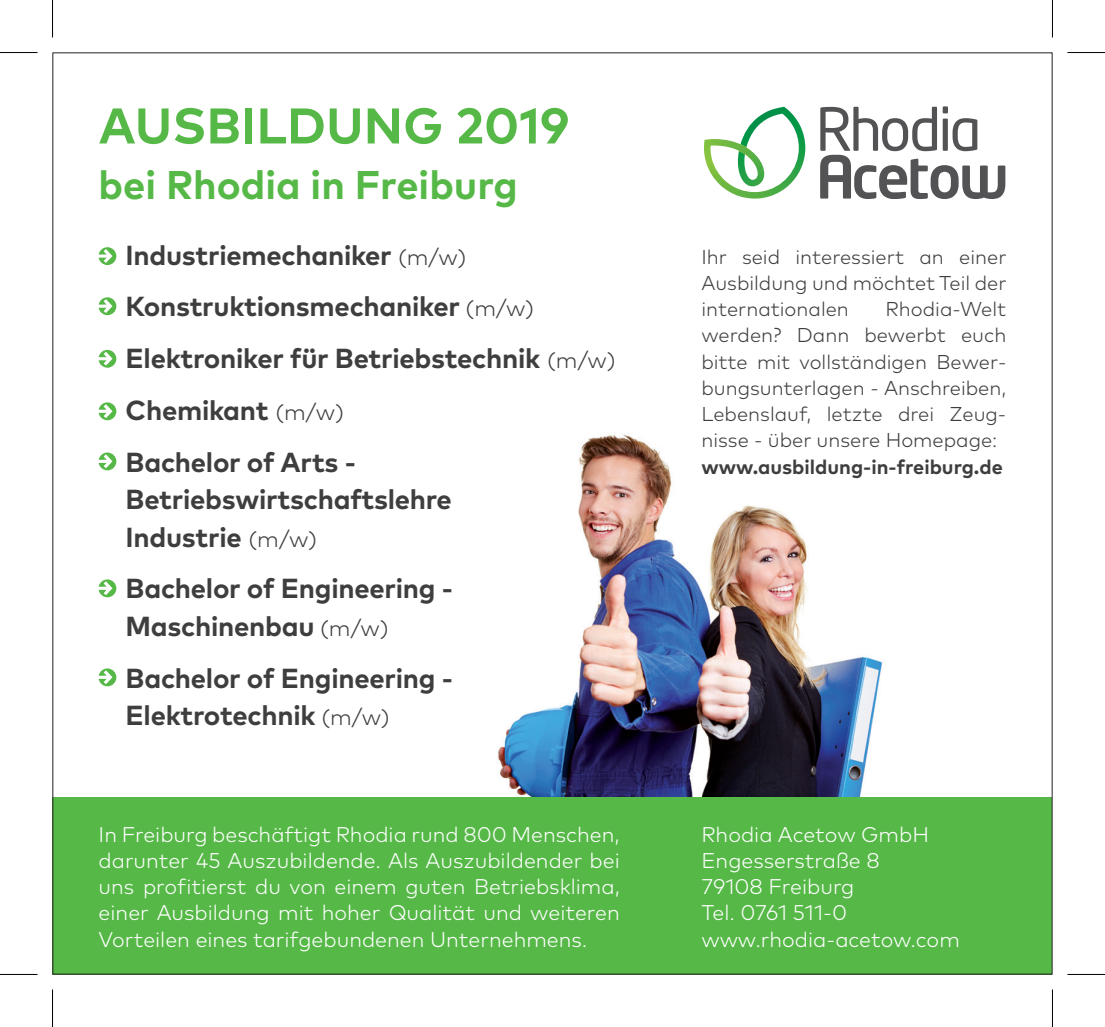
<style>
.page{position:relative;width:1105px;height:1027px;background:#fff}
.page>*{position:absolute;margin:0;border:0;box-sizing:border-box;transform-origin:0 0}
.t1{font:700 50px "Mark Pro";letter-spacing:.005em;color:#56b947}
.t2{font:700 40px "Mark Pro";color:#56b947}
.t3{font:700 27.5px/51.8px "Mark Pro";letter-spacing:-.01em;color:#3e3e3f}
.t4{font:300 21.25px/26.2px "Mark Pro";color:#fff;text-align:justify}
.t5{font:300 20px/26.2px "Mark Pro";color:#3e3e3f;text-align:justify}
.t6{font:700 20px "Mark Pro";color:#3e3e3f}
.s1{font-weight:300;font-size:22.5px}
</style>
<div class="page">
<img style="left:498px;top:434px;width:385px;height:363px">
<div style="left:52px;top:797px;width:1000px;height:177px;background:#56b947"></div>
<svg style="left:99px;top:247px;width:17px;height:18px"></svg>
<svg style="left:99px;top:297px;width:17px;height:18px"></svg>
<svg style="left:99px;top:350px;width:17px;height:17px"></svg>
<svg style="left:99px;top:452px;width:17px;height:18px"></svg>
<svg style="left:99px;top:579px;width:17px;height:18px"></svg>
<svg style="left:99px;top:668px;width:17px;height:18px"></svg>
<svg style="left:99px;top:402px;width:17px;height:18px"></svg>
<svg style="left:820px;top:106px;width:185px;height:93px"></svg>
<svg style="left:704px;top:107px;width:101px;height:91px"></svg>
<hr style="left:0;top:52px;width:38px;height:1px;background:#000">
<hr style="left:1067px;top:52px;width:37px;height:1px;background:#000">
<hr style="left:0;top:973px;width:38px;height:1px;background:#000">
<hr style="left:1067px;top:973px;width:37px;height:1px;background:#000">
<hr style="left:52px;top:0;width:1px;height:38px;background:#000">
<hr style="left:52px;top:989px;width:1px;height:37px;background:#000">
<hr style="left:1051px;top:0;width:1px;height:38px;background:#000">
<hr style="left:1051px;top:989px;width:1px;height:37px;background:#000">
<h1 class="t1" style="left:99px;top:88px;width:472px">AUSBILDUNG 2019</h1>
<h2 class="t2" style="left:99px;top:154px;width:420px">bei Rhodia in Freiburg</h2>
<p class="t3" style="left:125px;top:227px;width:491px">Industriemechaniker <span class="s1">(m/w)<br></span>Konstruktionsmechaniker <span class="s1">(m/w)<br></span>Elektroniker für Betriebstechnik <span class="s1">(m/w)<br></span>Chemikant <span class="s1">(m/w)<br></span>Bachelor of Arts -</p>
<p class="t3" style="left:125px;top:478px;width:328px;line-height:37.5px">Betriebswirtschaftslehre<br>Industrie <span class="s1">(m/w)</span></p>
<p class="t3" style="left:125px;top:567px;width:329px;line-height:37.5px">Bachelor of Engineering -<br>Maschinenbau <span class="s1">(m/w)</span></p>
<p class="t3" style="left:125px;top:656px;width:329px;line-height:37.5px">Bachelor of Engineering -<br>Elektrotechnik <span class="s1">(m/w)</span></p>
<p class="t5" style="left:701px;top:242px;width:306px">Ihr seid interessiert an einer Ausbildung und möchtet Teil der internationalen</p>
<p class="t5" style="left:701px;top:294px;width:306px;text-align:left;text-indent:184px">Rhodia-Welt werden? Dann bewerbt euch bitte mit vollständigen Bewer&shy;bungsunterlagen - Anschreiben,<br>Lebenslauf, letzte drei Zeug&shy;nisse - über unsere Homepage:</p>
<p class="t6" style="left:701px;top:451px;width:303px">www.ausbildung-in-freiburg.de</p>
<p class="t4" style="left:99px;top:819px;width:522px">In Freiburg beschäftigt Rhodia rund 800 Menschen, darunter 45 Auszubildende. Als Auszubildender bei uns profitierst du von einem guten Betriebsklima, einer Ausbildung mit hoher Qualität und weiteren Vorteilen eines tarifgebundenen Unternehmens.</p>
<p class="t4" style="left:701px;top:819px;width:260px;text-align:left">Rhodia Acetow GmbH<br>Engesserstraße 8<br>79108 Freiburg<br>Tel. 0761 511-0 www.rhodia-acetow.com</p>
</div>
